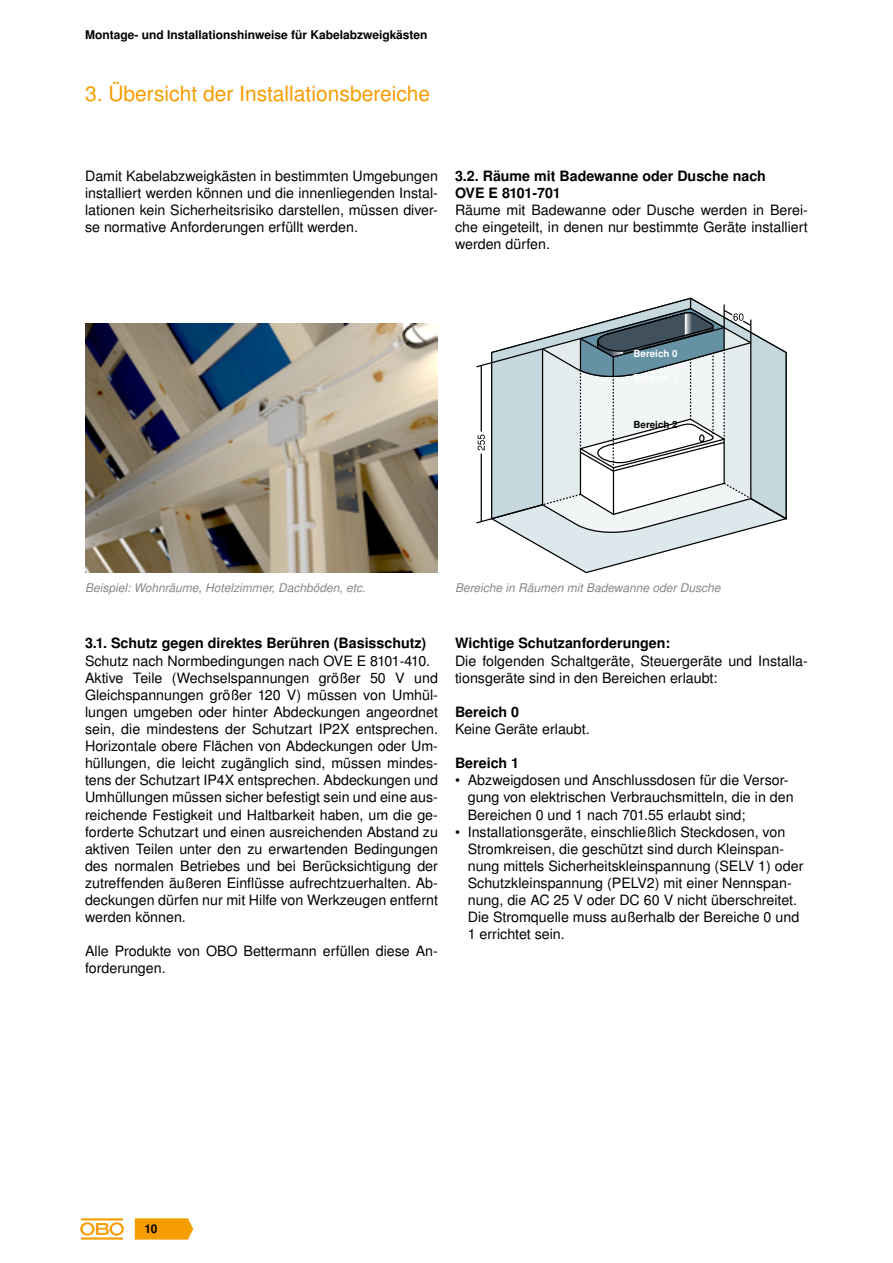
<style>
.page{position:relative;width:893px;height:1263px;background:#fff}
.page>*{position:absolute;margin:0;border:0;box-sizing:border-box;transform-origin:0 0}
.t1{font:21px "Nimbus San LOT";color:#f59c00}
.t2{font:14.25px/17.1px "Nimbus San LOT";color:#000}
.t3{font:700 14.25px/17.1px "Nimbus San LOT";color:#000}
.t4{font:italic 12px "Nimbus San LOT";color:#878786}
.t5{font:700 12px "Nimbus San LOT";color:#000}
.t6{font:700 9.75px "Nimbus San LOT";color:#fff}
.t7{font:700 9.75px "Nimbus San LOT";color:#000}
</style>
<div class="page">
<svg style="left:135px;top:1218px;width:58px;height:21px"></svg>
<hr style="left:81px;top:1237px;width:42px;height:2px;background:#f59c00">
<svg style="left:80px;top:1222px;width:44px;height:13px"></svg>
<hr style="left:81px;top:1218px;width:42px;height:2px;background:#f59c00">
<img style="left:85px;top:323px;width:353px;height:250px">
<svg style="left:500px;top:524px;width:269px;height:49px"></svg>
<svg style="left:476px;top:303px;width:308px;height:221px"></svg>
<svg style="left:541px;top:520px;width:211px;height:16px"></svg>
<hr style="left:481px;top:453px;width:1px;height:69px;background:#000">
<svg style="left:478px;top:307px;width:309px;height:213px"></svg>
<p class="t5" style="left:85px;top:27px;width:344px">Montage- und Installationshinweise für Kabelabzweigkästen</p>
<h1 class="t1" style="left:85px;top:81px;width:347px">3. Übersicht der Installationsbereiche</h1>
<p class="t2" style="left:85px;top:168px;width:354px;text-align:justify">Damit Kabelabzweigkästen in bestimmten Umgebungen installiert werden können und die innenliegenden Instal&shy;lationen kein Sicherheitsrisiko darstellen, müssen diver&shy;se normative Anforderungen erfüllt werden.</p>
<p class="t3" style="left:455px;top:168px;width:312px">3.2. Räume mit Badewanne oder Dusche nach<br>OVE E 8101-701</p>
<p class="t2" style="left:455px;top:202px;width:354px;text-align:justify">Räume mit Badewanne oder Dusche werden in Berei&shy;che eingeteilt, in denen nur bestimmte Geräte installiert werden dürfen.</p>
<p class="t6" style="left:634px;top:348px;width:45px">Bereich 0</p>
<p class="t7" style="left:634px;top:419px;width:45px">Bereich 2</p>
<p class="t4" style="left:85px;top:580px;width:282px">Beispiel: Wohnräume, Hotelzimmer, Dachböden, etc.</p>
<p class="t4" style="left:455px;top:580px;width:267px">Bereiche in Räumen mit Badewanne oder Dusche</p>
<p class="t3" style="left:85px;top:635px;width:343px">3.1. Schutz gegen direktes Berühren (Basisschutz)</p>
<p class="t2" style="left:85px;top:652px;width:354px">Schutz nach Normbedingungen nach OVE E 8101-410.<br>Aktive Teile (Wechselspannungen größer 50 V und Gleichspannungen größer 120 V) müssen von Umhül&shy;lungen umgeben oder hinter Abdeckungen angeordnet sein, die mindestens der Schutzart IP2X entsprechen.<br>Horizontale obere Flächen von Abdeckungen oder Um&shy;hüllungen, die leicht zugänglich sind, müssen mindes&shy;tens der Schutzart IP4X entsprechen. Abdeckungen und Umhüllungen müssen sicher befestigt sein und eine aus&shy;reichende Festigkeit und Haltbarkeit haben, um die ge&shy;forderte Schutzart und einen ausreichenden Abstand zu aktiven Teilen unter den zu erwartenden Bedingungen des normalen Betriebes und bei Berücksichtigung der zutreffenden äußeren Einflüsse aufrechtzuerhalten. Ab&shy;deckungen dürfen nur mit Hilfe von Werkzeugen entfernt werden können.</p>
<p class="t2" style="left:85px;top:943px;width:354px">Alle Produkte von OBO Bettermann erfüllen diese An&shy;forderungen.</p>
<p class="t3" style="left:455px;top:635px;width:217px">Wichtige Schutzanforderungen:</p>
<p class="t2" style="left:455px;top:652px;width:354px">Die folgenden Schaltgeräte, Steuergeräte und Installa&shy;tionsgeräte sind in den Bereichen erlaubt:</p>
<p class="t3" style="left:455px;top:704px;width:66px">Bereich 0</p>
<p class="t2" style="left:455px;top:721px;width:136px">Keine Geräte erlaubt.</p>
<p class="t3" style="left:455px;top:755px;width:66px">Bereich 1</p>
<p class="t2" style="left:468px;top:772px;width:327px;text-indent:-13px">• Abzweigdosen und Anschlussdosen für die Versor&shy;gung von elektrischen Verbrauchsmitteln, die in den<br>Bereichen 0 und 1 nach 701.55 erlaubt sind;</p>
<p class="t2" style="left:468px;top:823px;width:337px;text-indent:-13px">• Installationsgeräte, einschließlich Steckdosen, von Stromkreisen, die geschützt sind durch Kleinspan&shy;nung mittels Sicherheitskleinspannung (SELV 1) oder Schutzkleinspannung (PELV2) mit einer Nennspan&shy;nung, die AC 25 V oder DC 60 V nicht überschreitet.<br>Die Stromquelle muss außerhalb der Bereiche 0 und 1 errichtet sein.</p>
<p class="t5" style="left:145px;top:1222px;width:14px">10</p>
</div>
